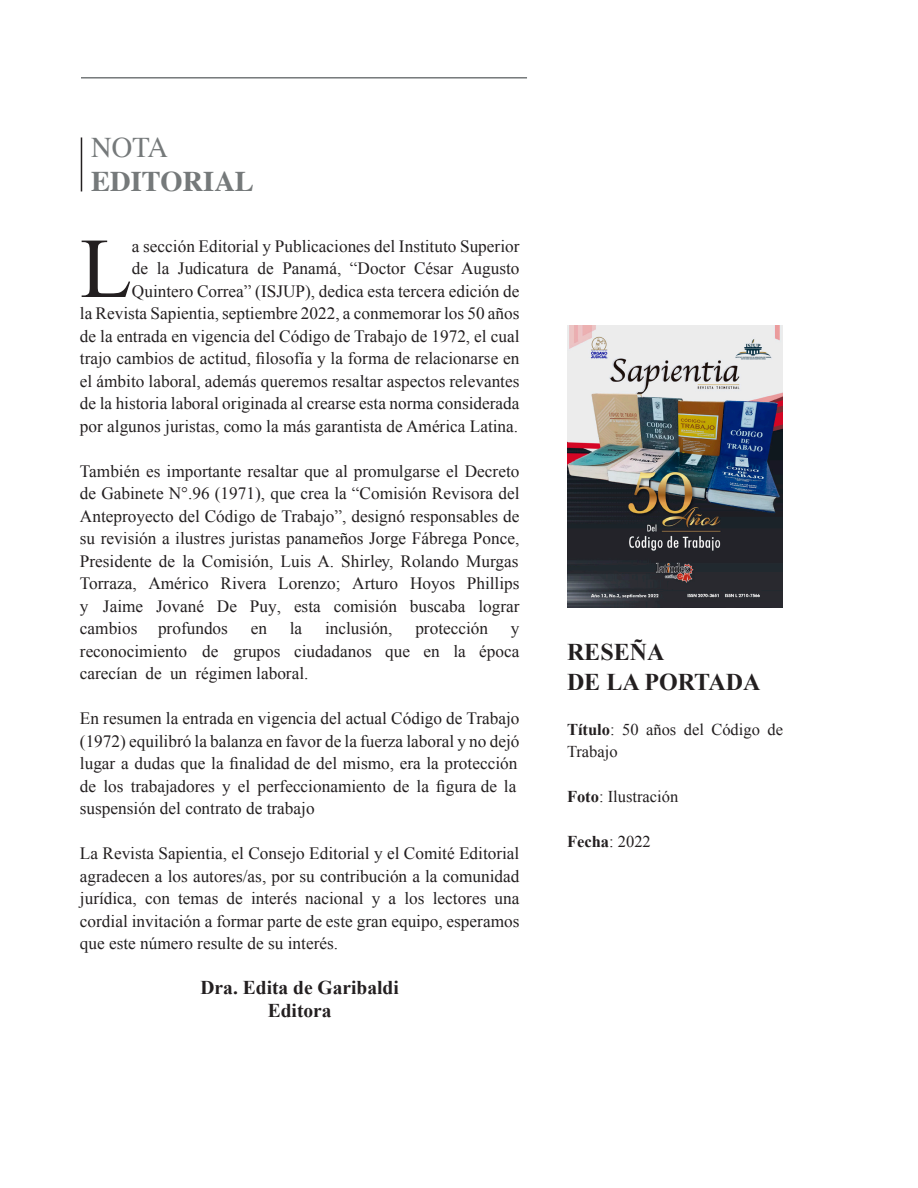
<style>
.page{position:relative;width:918px;height:1188px;background:#fff}
.page>*{position:absolute;margin:0;border:0;box-sizing:border-box;transform-origin:0 0}
.t1{font:85.2px "Times New Roman";color:#231f20}
.t2{font:700 28.5px "Times";color:#75797a}
.t3{font:28.5px "Times";color:#75797a}
.t4{font:700 24px/30px "Times New Roman";color:#231f20}
.t5{font:700 19.5px/22.5px "Times New Roman";color:#231f20;text-align:center}
.t6{font:17.25px/22.5px "Times New Roman";color:#231f20;text-align:justify}
.t7{font:16.5px/22.5px "Times New Roman";color:#231f20}
.t8{font:700 16.5px "Times New Roman";color:#231f20}
.s1{font-weight:700}
.s2{font-weight:400}
</style>
<div class="page">
<hr style="left:81px;top:77px;width:446px;height:2px;background:#75797a">
<img style="left:567px;top:325px;width:216px;height:283px">
<hr style="left:81px;top:137px;width:1px;height:54px;background:#231f20">
<h2 class="t3" style="left:91px;top:121px;width:78px">NOTA</h2>
<h2 class="t2" style="left:91px;top:154px;width:164px">EDITORIAL</h2>
<p class="t6" style="left:80px;top:235px;width:441px;text-align:right">a sección Editorial y Publicaciones del Instituto Superior<br>de la Judicatura de Panamá, “Doctor César Augusto Quintero Correa” (ISJUP), dedica esta tercera edición de<br>la Revista Sapientia, septiembre 2022, a conmemorar los 50 años de la entrada en vigencia del Código de Trabajo de 1972, el cual trajo cambios de actitud, filosofía y la forma de relacionarse en el ámbito laboral, además queremos resaltar aspectos relevantes de la historia laboral originada al crearse esta norma considerada por algunos juristas, como la más garantista de América Latina.</p>
<p class="t6" style="left:80px;top:460px;width:441px">También es importante resaltar que al promulgarse el Decreto de Gabinete N°.96 (1971), que crea la “Comisión Revisora del Anteproyecto del Código de Trabajo”, designó responsables de su revisión a ilustres juristas panameños Jorge Fábrega Ponce, Presidente de la Comisión, Luis A. Shirley, Rolando Murgas Torraza, Américo Rivera Lorenzo; Arturo Hoyos Phillips y Jaime Jované De Puy, esta comisión buscaba lograr cambios profundos</p>
<h1 class="t1" style="left:80px;top:211px;width:54px">L</h1>
<p class="t6" style="left:251px;top:617px;width:18px">en</p>
<p class="t6" style="left:290px;top:617px;width:14px">la</p>
<p class="t6" style="left:325px;top:617px;width:69px">inclusión,</p>
<p class="t6" style="left:415px;top:617px;width:74px">protección</p>
<p class="t6" style="left:80px;top:617px;width:441px;text-indent:431px">y reconocimiento de grupos ciudadanos que en la época carecían de un régimen laboral.</p>
<p class="t6" style="left:80px;top:707px;width:441px;text-align:left">En resumen la entrada en vigencia del actual Código de Trabajo (1972) equilibró la balanza en favor de la fuerza laboral y no dejó lugar a dudas que la finalidad de del mismo, era la protección de los trabajadores y el perfeccionamiento de la figura de la suspensión del contrato de trabajo</p>
<p class="t6" style="left:80px;top:842px;width:441px">La Revista Sapientia, el Consejo Editorial y el Comité Editorial agradecen a los autores/as, por su contribución a la comunidad jurídica, con temas de interés nacional y a los lectores una cordial invitación a formar parte de este gran equipo, esperamos que este número resulte de su interés.</p>
<p class="t5" style="left:201px;top:976px;width:200px">Dra. Edita de Garibaldi<br>Editora</p>
<h3 class="t4" style="left:567px;top:636px;width:195px">RESEÑA<br>DE LA PORTADA</h3>
<p class="t7" style="left:567px;top:718px;width:218px"><span class="s1">Título</span>: 50 años del Código de<br>Trabajo</p>
<p class="t7" style="left:567px;top:785px;width:113px"><span class="s1">Foto</span>: Ilustración</p>
<p class="t8" style="left:567px;top:830px;width:85px">Fecha<span class="s2">: 2022</span></p>
</div>
